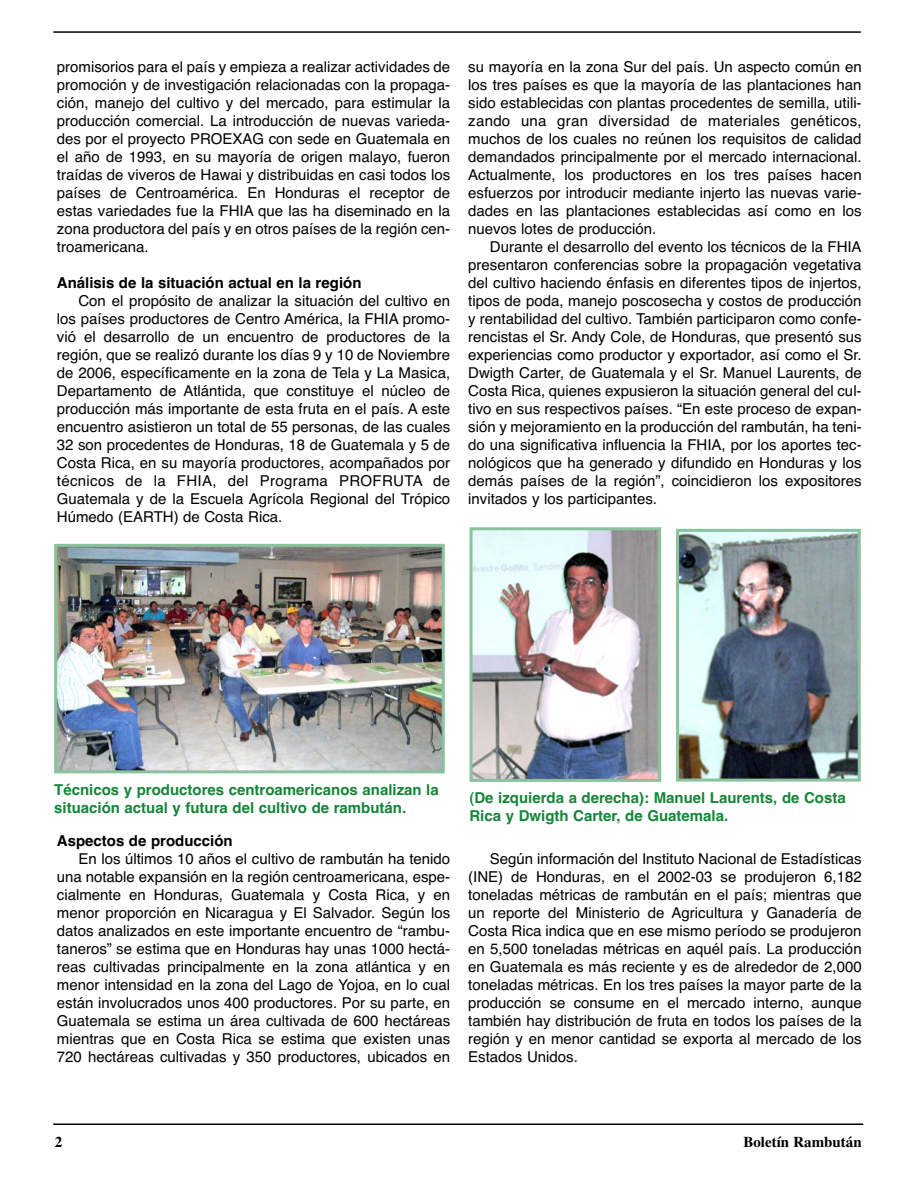
<style>
.page{position:relative;width:918px;height:1188px;background:#fff}
.page>*{position:absolute;margin:0;border:0;box-sizing:border-box;transform-origin:0 0}
.t1{font:15px/18px "Helvetica";color:#000;text-align:justify}
.t2{font:700 15px/18px "Helvetica";color:#148539}
.t3{font:700 15px "Helvetica";color:#000}
.t4{font:700 15px "Times";color:#000}
</style>
<div class="page">
<hr style="left:53px;top:1124px;width:810px;height:1px;background:#000">
<hr style="left:53px;top:31px;width:808px;height:2px;background:#000">
<img style="left:58px;top:548px;width:383px;height:221px">
<div style="left:54px;top:544px;width:391px;height:229px;border:3px solid #89c29c"></div>
<img style="left:474px;top:531px;width:183px;height:247px">
<div style="left:470px;top:527px;width:191px;height:255px;border:3px solid #89c29c"></div>
<img style="left:680px;top:533px;width:177px;height:245px">
<div style="left:676px;top:529px;width:185px;height:253px;border:3px solid #89c29c"></div>
<p class="t1" style="left:57px;top:60px;width:395px">promisorios para el país y empieza a realizar actividades de promoción y de investigación relacionadas con la propaga&shy;ción, manejo del cultivo y del mercado, para estimular la producción comercial. La introducción de nuevas varieda&shy;des por el proyecto PROEXAG con sede en Guatemala en el año de 1993, en su mayoría de origen malayo, fueron traídas de viveros de Hawai y distribuidas en casi todos los países de Centroamérica. En Honduras el receptor de estas variedades fue la FHIA que las ha diseminado en la zona productora del país y en otros países de la región cen&shy;troamericana.</p>
<p class="t3" style="left:57px;top:278px;width:306px">Análisis de la situación actual en la región</p>
<p class="t1" style="left:57px;top:294px;width:395px;text-indent:22px">Con el propósito de analizar la situación del cultivo en los países productores de Centro América, la FHIA promo&shy;vió el desarrollo de un encuentro de productores de la región, que se realizó durante los días 9 y 10 de Noviembre de 2006, específicamente en la zona de Tela y La Masica, Departamento de Atlántida, que constituye el núcleo de producción más importante de esta fruta en el país. A este encuentro asistieron un total de 55 personas, de las cuales 32 son procedentes de Honduras, 18 de Guatemala y 5 de Costa Rica, en su mayoría productores, acompañados por técnicos de la FHIA, del Programa PROFRUTA de Guatemala y de la Escuela Agrícola Regional del Trópico Húmedo (EARTH) de Costa Rica.</p>
<p class="t1" style="left:468px;top:60px;width:395px">su mayoría en la zona Sur del país. Un aspecto común en los tres países es que la mayoría de las plantaciones han sido establecidas con plantas procedentes de semilla, utili&shy;zando una gran diversidad de materiales genéticos, muchos de los cuales no reúnen los requisitos de calidad demandados principalmente por el mercado internacional.<br>Actualmente, los productores en los tres países hacen esfuerzos por introducir mediante injerto las nuevas varie&shy;dades en las plantaciones establecidas así como en los nuevos lotes de producción.</p>
<p class="t1" style="left:468px;top:240px;width:395px;text-indent:22px">Durante el desarrollo del evento los técnicos de la FHIA presentaron conferencias sobre la propagación vegetativa del cultivo haciendo énfasis en diferentes tipos de injertos, tipos de poda, manejo poscosecha y costos de producción y rentabilidad del cultivo. También participaron como confe&shy;rencistas el Sr. Andy Cole, de Honduras, que presentó sus experiencias como productor y exportador, así como el Sr.<br>Dwigth Carter, de Guatemala y el Sr. Manuel Laurents, de Costa Rica, quienes expusieron la situación general del cul&shy;tivo en sus respectivos países. “En este proceso de expan&shy;sión y mejoramiento en la producción del rambután, ha teni&shy;do una significativa influencia la FHIA, por los aportes tec&shy;nológicos que ha generado y difundido en Honduras y los demás países de la región”, coincidieron los expositores invitados y los participantes.</p>
<p class="t2" style="left:54px;top:782px;width:386px">Técnicos y productores centroamericanos analizan la situación actual y futura del cultivo de rambután.</p>
<p class="t2" style="left:470px;top:790px;width:378px">(De izquierda a derecha): Manuel Laurents, de Costa<br>Rica y Dwigth Carter, de Guatemala.</p>
<p class="t3" style="left:57px;top:836px;width:177px">Aspectos de producción</p>
<p class="t1" style="left:57px;top:852px;width:395px;text-indent:22px">En los últimos 10 años el cultivo de rambután ha tenido una notable expansión en la región centroamericana, espe&shy;cialmente en Honduras, Guatemala y Costa Rica, y en menor proporción en Nicaragua y El Salvador. Según los datos analizados en este importante encuentro de “rambu&shy;taneros” se estima que en Honduras hay unas 1000 hectá&shy;reas cultivadas principalmente en la zona atlántica y en menor intensidad en la zona del Lago de Yojoa, en lo cual están involucrados unos 400 productores. Por su parte, en Guatemala se estima un área cultivada de 600 hectáreas mientras que en Costa Rica se estima que existen unas 720 hectáreas cultivadas y 350 productores, ubicados en</p>
<p class="t1" style="left:468px;top:852px;width:395px;text-indent:22px">Según información del Instituto Nacional de Estadísticas (INE) de Honduras, en el 2002-03 se produjeron 6,182 toneladas métricas de rambután en el país; mientras que un reporte del Ministerio de Agricultura y Ganadería de Costa Rica indica que en ese mismo período se produjeron en 5,500 toneladas métricas en aquél país. La producción en Guatemala es más reciente y es de alrededor de 2,000 toneladas métricas. En los tres países la mayor parte de la producción se consume en el mercado interno, aunque también hay distribución de fruta en todos los países de la región y en menor cantidad se exporta al mercado de los Estados Unidos.</p>
<p class="t4" style="left:55px;top:1136px;width:9px">2</p>
<p class="t4" style="left:743px;top:1136px;width:120px">Boletín Rambután</p>
</div>
